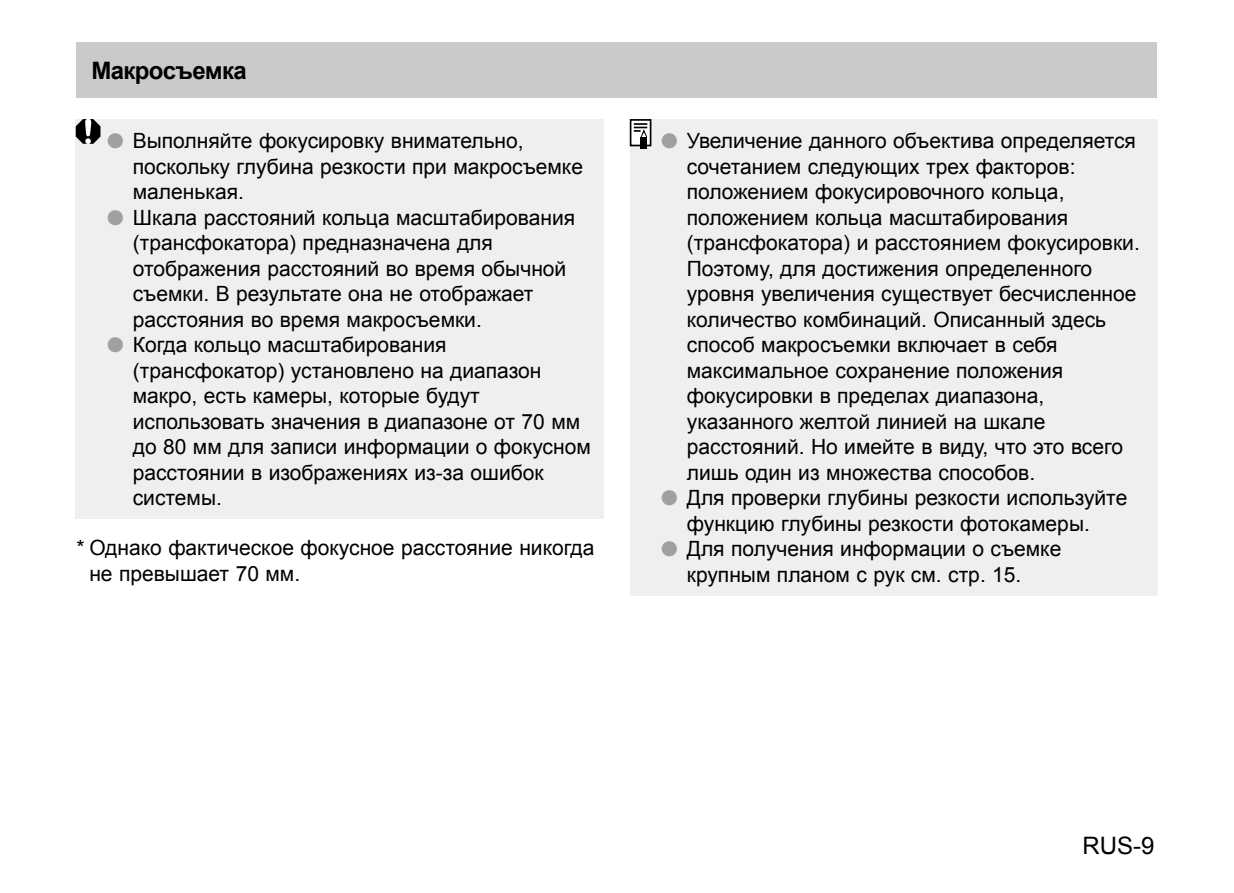
<style>
.page{position:relative;width:1234px;height:893px;background:#fff}
.page>*{position:absolute;margin:0;border:0;box-sizing:border-box;transform-origin:0 0}
.t1{font:700 24px "Arial";letter-spacing:-.03em;color:#000}
.t2{font:24px "Arial";color:#000}
.t3{font:21px/25.5px "Arial";color:#000}
.s1{color:#9fa0a0}
</style>
<div class="page">
<div style="left:629px;top:119px;width:528px;height:476px;background:#efefef"></div>
<div style="left:640px;top:137px;width:7px;height:12px;background:#000"></div>
<svg style="left:629px;top:119px;width:22px;height:28px"></svg>
<div style="left:76px;top:119px;width:528px;height:400px;background:#efefef"></div>
<svg style="left:76px;top:119px;width:24px;height:25px"></svg>
<div style="left:76px;top:43px;width:1080px;height:55px;background:#c9caca"></div>
<p class="t1" style="left:91px;top:55px;width:157px">Макросъемка</p>
<p class="t3" style="left:133px;top:128px;width:451px;text-indent:-26px"><span class="s1">●</span> Выполняйте фокусировку внимательно, поскольку глубина резкости при макросъемке маленькая.</p>
<p class="t3" style="left:133px;top:205px;width:444px;text-indent:-26px"><span class="s1">●</span> Шкала расстояний кольца масштабирования (трансфокатора) предназначена для отображения расстояний во время обычной съемки В. результате она не отображает расстояния во время макросъемки.</p>
<p class="t3" style="left:133px;top:332px;width:459px;text-indent:-26px"><span class="s1">●</span> Когда кольцо масштабирования (трансфокатор) установлено на диапазон макро, есть камеры, которые будут использовать значения в диапазоне от 70 мм до 80 мм для записи информации о фокусном расстоянии в изображениях из-за ошибок системы.</p>
<p class="t3" style="left:89px;top:535px;width:506px;text-indent:-13px">* Однако фактическое фокусное расстояние никогда не превышает 70 мм.</p>
<p class="t3" style="left:686px;top:128px;width:454px;text-indent:-26px"><span class="s1">●</span> Увеличение данного объектива определяется сочетанием следующих трех факторов: положением фокусировочного кольца, положением кольца масштабирования (трансфокатора) и расстоянием фокусировки.<br>Поэтому, для достижения определенного уровня увеличения существует бесчисленное количество комбинаций. Описанный здесь способ макросъемки включает в себя максимальное сохранение положения фокусировки в пределах диапазона, указанного желтой линией на шкале расстояний. Но имейте в виду, что это всего лишь один из множества способов.</p>
<p class="t3" style="left:661px;top:485px;width:467px;text-align:center"><span class="s1">●</span> Для проверки глубины резкости используйте функцию глубины резкости фотокамеры.</p>
<p class="t3" style="left:686px;top:536px;width:376px;text-indent:-26px"><span class="s1">●</span> Для получения информации о съемке крупным планом с рук см. стр. 15.</p>
<p class="t2" style="left:1082px;top:830px;width:73px">RUS-9</p>
</div>
